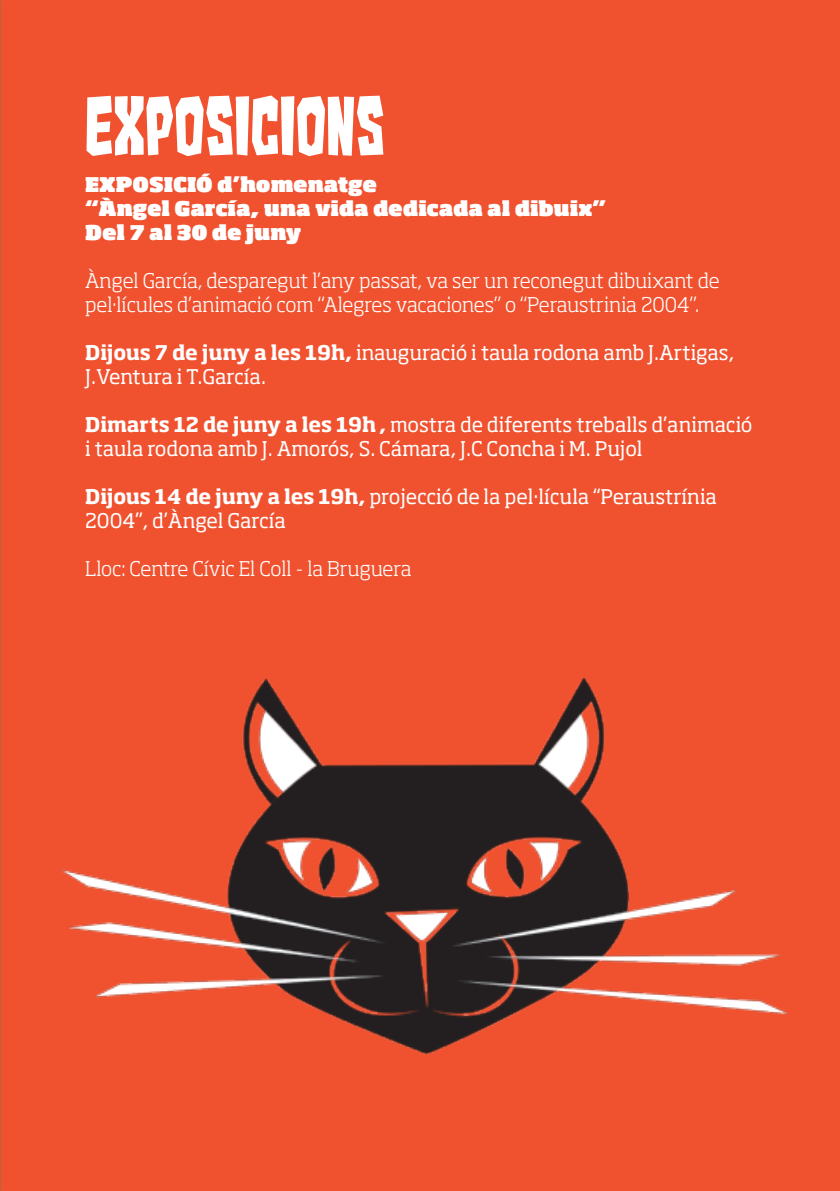
<style>
.page{position:relative;width:840px;height:1191px;background:#fff}
.page>*{position:absolute;margin:0;border:0;box-sizing:border-box;transform-origin:0 0}
.t1{font:72px "Kaiju Monster G";color:#fff}
.t2{font:20px/24px "Soho Std";color:#fff}
.t3{font:300 20px/24px "Soho Std";color:#fff}
.t4{font:900 20px/24px "Soho Std";color:#fff}
.s1{font-weight:700}
</style>
<div class="page">
<div style="left:0;top:0;width:839px;height:1191px;background:#f05230"></div>
<img style="left:61px;top:677px;width:727px;height:378px">
<h1 class="t1" style="left:85px;top:92px;width:301px">EXPOSICIONS</h1>
<p class="t4" style="left:85px;top:172px;width:522px">EXPOSICIÓ d’homenatge<br>“Àngel García, una vida dedicada al dibuix”<br>Del 7 al 30 de juny</p>
<p class="t3" style="left:85px;top:268px;width:635px">Àngel García, desparegut l’any passat, va ser un reconegut dibuixant de pel·lícules d’animació com “Alegres vacaciones” o “Peraustrinia 2004”.</p>
<p class="t2" style="left:85px;top:340px;width:650px"><span class="s1">Dijous 7 de juny a les 19h,</span> inauguració i taula rodona amb J.Artigas,<br>J.Ventura i T.García.</p>
<p class="t2" style="left:85px;top:412px;width:668px"><span class="s1">Dimarts 12 de juny a les 19h ,</span> mostra de diferents treballs d’animació i taula rodona amb J. Amorós, S. Cámara, J.C Concha i M. Pujol</p>
<p class="t2" style="left:85px;top:484px;width:633px"><span class="s1">Dijous 14 de juny a les 19h,</span> projecció de la pel·lícula “Peraustrínia<br>2004”, d’Àngel García</p>
<p class="t3" style="left:85px;top:556px;width:328px">Lloc: Centre Cívic El Coll - la Bruguera</p>
</div>
